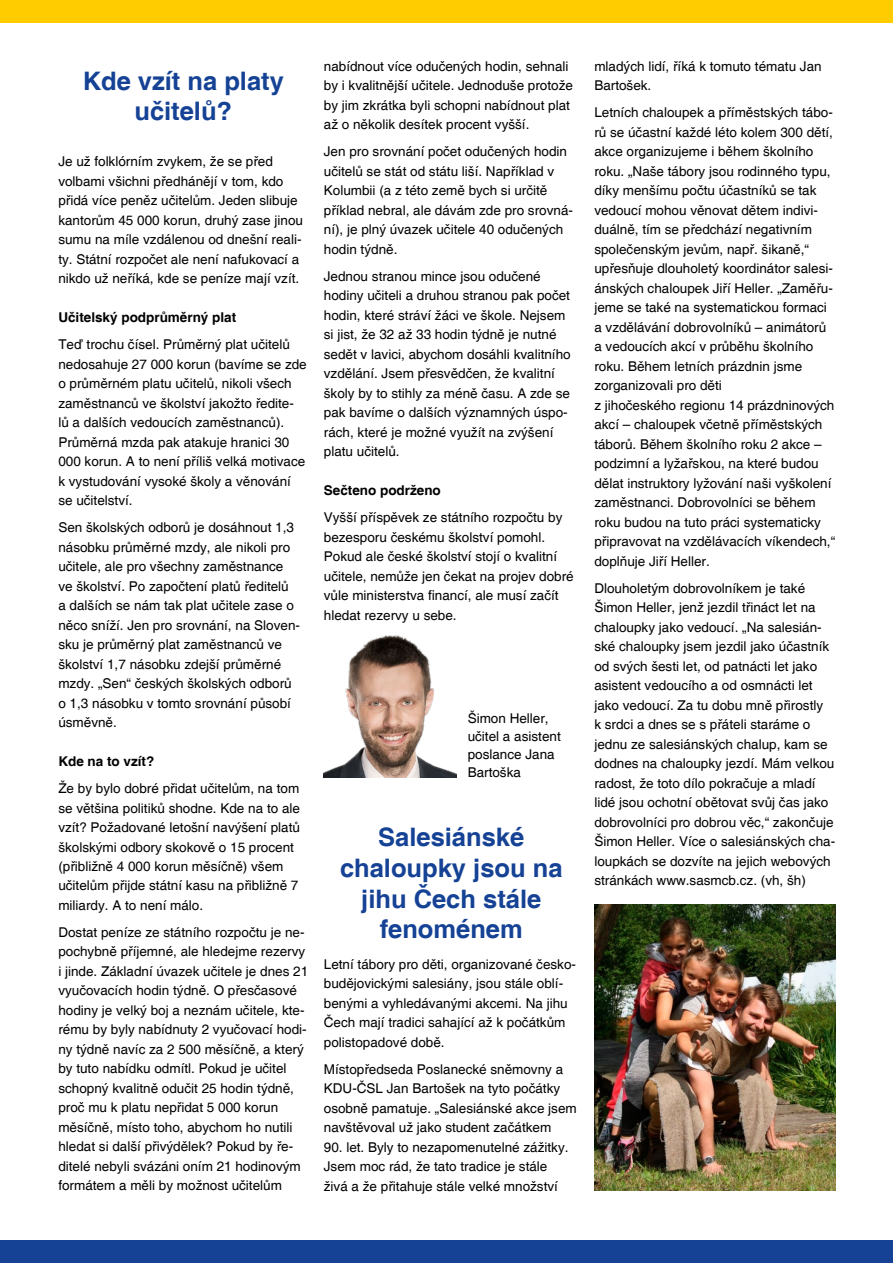
<style>
.page{position:relative;width:893px;height:1263px;background:#fff}
.page>*{position:absolute;margin:0;border:0;box-sizing:border-box;transform-origin:0 0}
.t1{font:700 25.5px/30.6px "Helvetica";color:#154295;text-align:center}
.t2{font:13.5px/19.5px "Helvetica";color:#000}
.t3{font:700 13.5px "Helvetica";color:#000}
</style>
<div class="page">
<div style="left:0;top:1240px;width:893px;height:23px;background:#154295"></div>
<div style="left:0;top:0;width:893px;height:23px;background:#fc0"></div>
<img style="left:324px;top:635px;width:133px;height:142px">
<img style="left:594px;top:904px;width:241px;height:287px">
<h1 class="t1" style="left:83px;top:67px;width:203px">Kde vzít na platy učitelů?</h1>
<p class="t2" style="left:58px;top:152px;width:246px">Je už folklórním zvykem, že se před volbami všichni předhánějí v tom, kdo přidá více peněz učitelům. Jeden slibuje kantorům 45 000 korun, druhý zase jinou sumu na míle vzdálenou od dnešní reali&shy;ty. Státní rozpočet ale není nafukovací a nikdo už neříká, kde se peníze mají vzít.</p>
<p class="t3" style="left:58px;top:309px;width:179px">Učitelský podprůměrný plat</p>
<p class="t2" style="left:58px;top:335px;width:250px">Teď trochu čísel. Průměrný plat učitelů nedosahuje 27 000 korun (bavíme se zde o průměrném platu učitelů, nikoli všech zaměstnanců ve školství jakožto ředite&shy;lů a dalších vedoucích zaměstnanců).<br>Průměrná mzda pak atakuje hranici 30<br>000 korun. A to není příliš velká motivace k vystudování vysoké školy a věnování se učitelství.</p>
<p class="t2" style="left:58px;top:518px;width:243px">Sen školských odborů je dosáhnout 1,3 násobku průměrné mzdy, ale nikoli pro učitele, ale pro všechny zaměstnance ve školství. Po započtení platů ředitelů<br>a dalších se nám tak plat učitele zase o něco sníží. Jen pro srovnání, na Sloven&shy;sku je průměrný plat zaměstnanců ve školství 1,7 násobku zdejší průměrné mzdy. „Sen“ českých školských odborů o 1,3 násobku v tomto srovnání působí úsměvně.</p>
<p class="t3" style="left:58px;top:753px;width:98px">Kde na to vzít?</p>
<p class="t2" style="left:58px;top:779px;width:243px">Že by bylo dobré přidat učitelům, na tom se většina politiků shodne. Kde na to ale vzít? Požadované letošní navýšení platů školskými odbory skokově o 15 procent (přibližně 4 000 korun měsíčně) všem učitelům přijde státní kasu na přibližně 7 miliardy. A to není málo.</p>
<p class="t2" style="left:58px;top:923px;width:251px">Dostat peníze ze státního rozpočtu je ne&shy;pochybně příjemné, ale hledejme rezervy i jinde. Základní úvazek učitele je dnes 21 vyučovacích hodin týdně. O přesčasové hodiny je velký boj a neznám učitele, kte&shy;rému by byly nabídnuty 2 vyučovací hodi&shy;ny týdně navíc za 2 500 měsíčně, a který by tuto nabídku odmítl. Pokud je učitel schopný kvalitně odučit 25 hodin týdně, proč mu k platu nepřidat 5 000 korun měsíčně, místo toho, abychom ho nutili hledat si další přivýdělek? Pokud by ře&shy;ditelé nebyli svázáni oním 21 hodinovým formátem a měli by možnost učitelům</p>
<p class="t2" style="left:324px;top:57px;width:251px">nabídnout více odučených hodin, sehnali by i kvalitnější učitele. Jednoduše protože by jim zkrátka byli schopni nabídnout plat až o několik desítek procent vyšší.</p>
<p class="t2" style="left:324px;top:142px;width:251px">Jen pro srovnání počet odučených hodin učitelů se stát od státu liší. Například v Kolumbii (a z této země bych si určitě příklad nebral, ale dávám zde pro srovná&shy;ní), je plný úvazek učitele 40 odučených hodin týdně.</p>
<p class="t2" style="left:324px;top:267px;width:248px">Jednou stranou mince jsou odučené hodiny učiteli a druhou stranou pak počet hodin, které stráví žáci ve škole. Nejsem si jist, že 32 až 33 hodin týdně je nutné sedět v lavici, abychom dosáhli kvalitního vzdělání. Jsem přesvědčen, že kvalitní školy by to stihly za méně času. A zde se pak bavíme o dalších významných úspo&shy;rách, které je možné využít na zvýšení platu učitelů.</p>
<p class="t3" style="left:324px;top:482px;width:119px">Sečteno podrženo</p>
<p class="t2" style="left:324px;top:508px;width:251px">Vyšší příspěvek ze státního rozpočtu by bezesporu českému školství pomohl.<br>Pokud ale české školství stojí o kvalitní učitele, nemůže jen čekat na projev dobré vůle ministerstva financí, ale musí začít hledat rezervy u sebe.</p>
<p class="t2" style="left:468px;top:710px;width:95px;line-height:18px">Šimon Heller, učitel a asistent poslance Jana<br>Bartoška</p>
<h1 class="t1" style="left:340px;top:823px;width:224px">Salesiánské chaloupky jsou na jihu Čech stále fenoménem</h1>
<p class="t2" style="left:324px;top:955px;width:254px">Letní tábory pro děti, organizované česko&shy;budějovickými salesiány, jsou stále oblí&shy;benými a vyhledávanými akcemi. Na jihu Čech mají tradici sahající až k počátkům polistopadové době.</p>
<p class="t2" style="left:324px;top:1060px;width:254px">Místopředseda Poslanecké sněmovny a KDU-ČSL Jan Bartošek na tyto počátky osobně pamatuje. „Salesiánské akce jsem navštěvoval už jako student začátkem</p>
<p class="t2" style="left:324px;top:1137px;width:246px">90. let. Byly to nezapomenutelné zážitky.<br>Jsem moc rád, že tato tradice je stále živá a že přitahuje stále velké množství</p>
<p class="t2" style="left:594px;top:57px;width:229px">mladých lidí, říká k tomuto tématu Jan<br>Bartošek.</p>
<p class="t2" style="left:594px;top:103px;width:242px">Letních chaloupek a příměstských tábo&shy;rů se účastní každé léto kolem 300 dětí, akce organizujeme i během školního roku. „Naše tábory jsou rodinného typu, díky menšímu počtu účastníků se tak vedoucí mohou věnovat dětem indivi&shy;duálně, tím se předchází negativním společenským jevům, např. šikaně,“ upřesňuje dlouholetý koordinátor salesi&shy;ánských chaloupek Jiří Heller. „Zaměřu&shy;jeme se také na systematickou formaci a vzdělávání dobrovolníků – animátorů a vedoucích akcí v průběhu školního roku. Během letních prázdnin jsme zorganizovali pro děti<br>z jihočeského regionu 14 prázdninových akcí – chaloupek včetně příměstských táborů. Během školního roku 2 akce – podzimní a lyžařskou, na které budou dělat instruktory lyžování naši vyškolení zaměstnanci. Dobrovolníci se během roku budou na tuto práci systematicky připravovat na vzdělávacích víkendech,“ doplňuje Jiří Heller.</p>
<p class="t2" style="left:594px;top:579px;width:242px">Dlouholetým dobrovolníkem je také Šimon Heller, jenž jezdil třináct let na chaloupky jako vedoucí. „Na salesián&shy;ské chaloupky jsem jezdil jako účastník od svých šesti let, od patnácti let jako asistent vedoucího a od osmnácti let jako vedoucí. Za tu dobu mně přirostly<br>k srdci a dnes se s přáteli staráme o jednu ze salesiánských chalup, kam se dodnes na chaloupky jezdí. Mám velkou radost, že toto dílo pokračuje a mladí lidé jsou ochotní obětovat svůj čas jako dobrovolníci pro dobrou věc,“ zakončuje Šimon Heller. Více o salesiánských cha&shy;loupkách se dozvíte na jejich webových stránkách www.sasmcb.cz. (vh, šh)</p>
</div>
